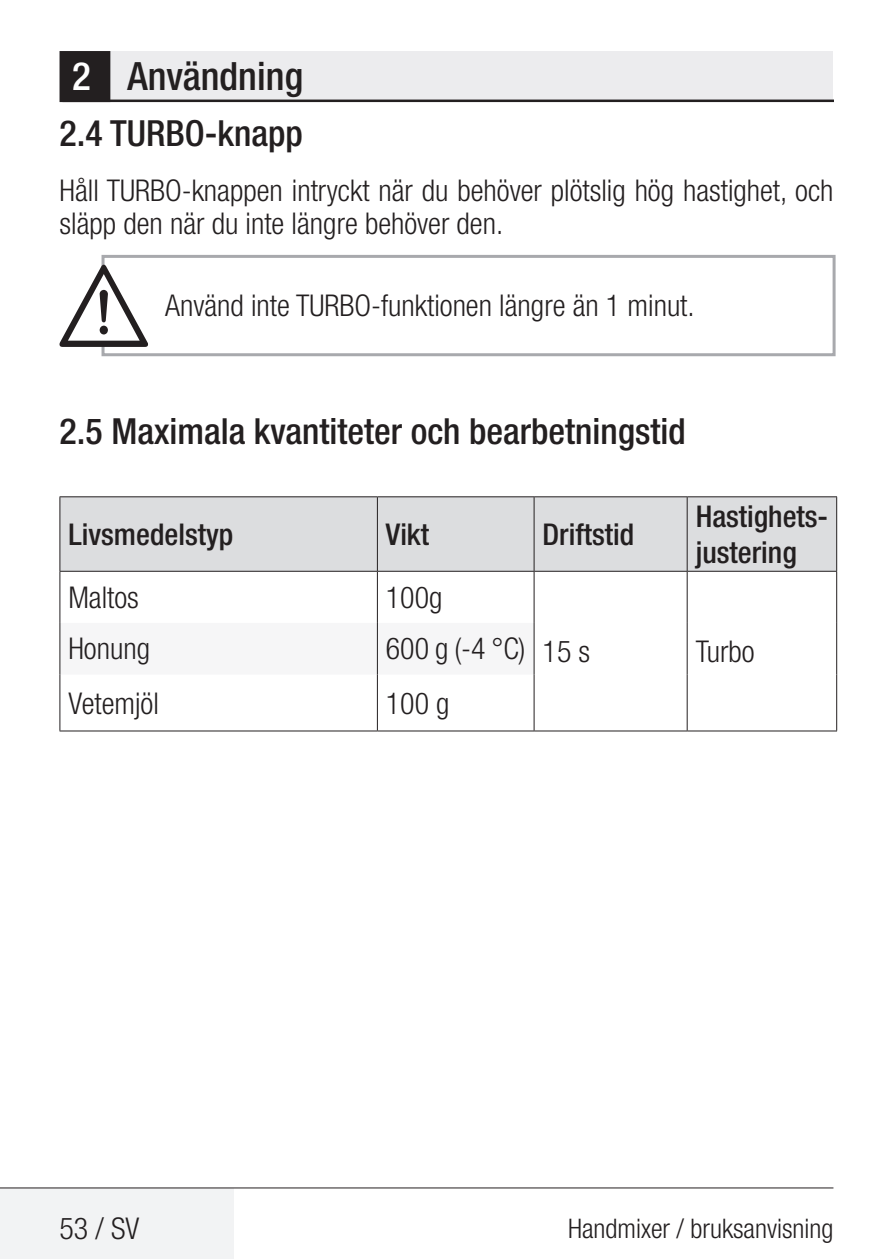
<style>
.page{position:relative;width:893px;height:1259px;background:#fff}
.page>*{position:absolute;margin:0;border:0;box-sizing:border-box;transform-origin:0 0}
.Unite_Baslik_Icerik{font:500 condensed 39px "Helvetica Neue LT Pro";color:#231f20}
.Alt_Baslik_Icerik{font:500 condensed 36px "Helvetica Neue LT Pro";color:#231f20}
.Alt_Baslik_Alti_Icerik{font:500 condensed 36px "Helvetica Neue LT Pro";color:#231f20}
.Duz_Metin{font:300 condensed 30px/33px "Helvetica Neue LT Pro";color:#231f20}
.Tablo_yazi_baslik{font:500 condensed 30px "Helvetica Neue LT Pro";color:#231f20}
.Tablo_yazı{font:300 condensed 30px "Helvetica Neue LT Pro";color:#231f20}
.t1{font:300 condensed 27px "Helvetica Neue LT Pro";color:#231f20}
.s1{color:#fff}
</style>
<div class="page">
<div style="left:0;top:1188px;width:234px;height:71px;background:#f2f3f4"></div>
<hr style="left:0;top:1187px;width:833px;height:1px;background:#231f20">
<div style="left:62px;top:51px;width:771px;height:50px;background:#ececee"></div>
<hr style="left:62px;top:100px;width:771px;height:2px;background:#231f20">
<div style="left:61px;top:53px;width:48px;height:48px;background:#231f20"></div>
<div style="left:60px;top:51px;width:50px;height:51px;border:3px solid #231f20"></div>
<svg style="left:101px;top:255px;width:735px;height:102px"></svg>
<svg style="left:60px;top:265px;width:88px;height:82px"></svg>
<div style="left:60px;top:497px;width:776px;height:74px;background:#dcdddf"></div>
<div style="left:60px;top:623px;width:474px;height:51px;background:#f6f6f7"></div>
<hr style="left:534px;top:730px;width:153px;height:1px;background:#231f20">
<hr style="left:687px;top:730px;width:150px;height:1px;background:#231f20">
<hr style="left:60px;top:496px;width:317px;height:1px;background:#231f20">
<hr style="left:59px;top:497px;width:1px;height:74px;background:#231f20">
<hr style="left:377px;top:496px;width:157px;height:1px;background:#231f20">
<hr style="left:534px;top:496px;width:153px;height:1px;background:#231f20">
<hr style="left:687px;top:496px;width:150px;height:1px;background:#231f20">
<hr style="left:836px;top:497px;width:1px;height:74px;background:#231f20">
<hr style="left:59px;top:571px;width:1px;height:52px;background:#231f20">
<hr style="left:377px;top:571px;width:1px;height:52px;background:#231f20">
<hr style="left:534px;top:571px;width:1px;height:52px;background:#231f20">
<hr style="left:687px;top:571px;width:1px;height:52px;background:#231f20">
<hr style="left:836px;top:571px;width:1px;height:52px;background:#231f20">
<hr style="left:687px;top:623px;width:1px;height:51px;background:#231f20">
<hr style="left:836px;top:623px;width:1px;height:51px;background:#231f20">
<hr style="left:687px;top:674px;width:1px;height:56px;background:#231f20">
<hr style="left:836px;top:674px;width:1px;height:56px;background:#231f20">
<hr style="left:59px;top:623px;width:1px;height:51px;background:#231f20">
<hr style="left:377px;top:623px;width:1px;height:51px;background:#231f20">
<hr style="left:534px;top:623px;width:1px;height:51px;background:#231f20">
<hr style="left:59px;top:674px;width:1px;height:56px;background:#231f20">
<hr style="left:377px;top:674px;width:1px;height:56px;background:#231f20">
<hr style="left:534px;top:674px;width:1px;height:56px;background:#231f20">
<hr style="left:60px;top:730px;width:317px;height:1px;background:#231f20">
<hr style="left:377px;top:730px;width:157px;height:1px;background:#231f20">
<hr style="left:377px;top:497px;width:1px;height:74px;background:#231f20">
<hr style="left:534px;top:497px;width:1px;height:74px;background:#231f20">
<hr style="left:687px;top:497px;width:1px;height:74px;background:#231f20">
<hr style="left:60px;top:571px;width:317px;height:1px;background:#231f20">
<hr style="left:377px;top:571px;width:157px;height:1px;background:#231f20">
<hr style="left:534px;top:571px;width:153px;height:1px;background:#231f20">
<hr style="left:687px;top:571px;width:150px;height:1px;background:#231f20">
<p class="Unite_Baslik_Icerik" style="left:72px;top:53px;width:232px"><span class="s1">2</span> Användning</p>
<p class="Alt_Baslik_Alti_Icerik" style="left:60px;top:112px;width:245px">2.4 TURBO-knapp</p>
<p class="Duz_Metin" style="left:60px;top:173px;width:775px">Håll TURBO-knappen intryckt när du behöver plötslig hög hastighet, och släpp den när du inte längre behöver den.</p>
<p class="Duz_Metin" style="left:165px;top:289px;width:531px">Använd inte TURBO-funktionen längre än 1 minut.</p>
<p class="Alt_Baslik_Icerik" style="left:60px;top:410px;width:628px">2.5 Maximala kvantiteter och bearbetningstid</p>
<p class="Tablo_yazi_baslik" style="left:68px;top:516px;width:166px">Livsmedelstyp</p>
<p class="Tablo_yazi_baslik" style="left:386px;top:516px;width:45px">Vikt</p>
<p class="Tablo_yazi_baslik" style="left:543px;top:516px;width:93px">Driftstid</p>
<p class="Tablo_yazi_baslik" style="left:696px;top:498px;width:134px">Hastighets-</p>
<p class="Tablo_yazi_baslik" style="left:696px;top:534px;width:103px">justering</p>
<p class="Tablo_yazı" style="left:68px;top:580px;width:72px">Maltos</p>
<p class="Tablo_yazı" style="left:386px;top:580px;width:58px">100g</p>
<p class="Tablo_yazı" style="left:68px;top:631px;width:83px">Honung</p>
<p class="Tablo_yazı" style="left:386px;top:631px;width:141px">600 g (-4 °C)</p>
<p class="Tablo_yazı" style="left:543px;top:634px;width:49px">15 s</p>
<p class="Tablo_yazı" style="left:696px;top:634px;width:60px">Turbo</p>
<p class="Tablo_yazı" style="left:68px;top:685px;width:92px">Vetemjöl</p>
<p class="Tablo_yazı" style="left:386px;top:685px;width:65px">100 g</p>
<p class="Duz_Metin" style="left:60px;top:1212px;width:81px">53 / SV</p>
<p class="t1" style="left:568px;top:1213px;width:267px">Handmixer / bruksanvisning</p>
</div>
